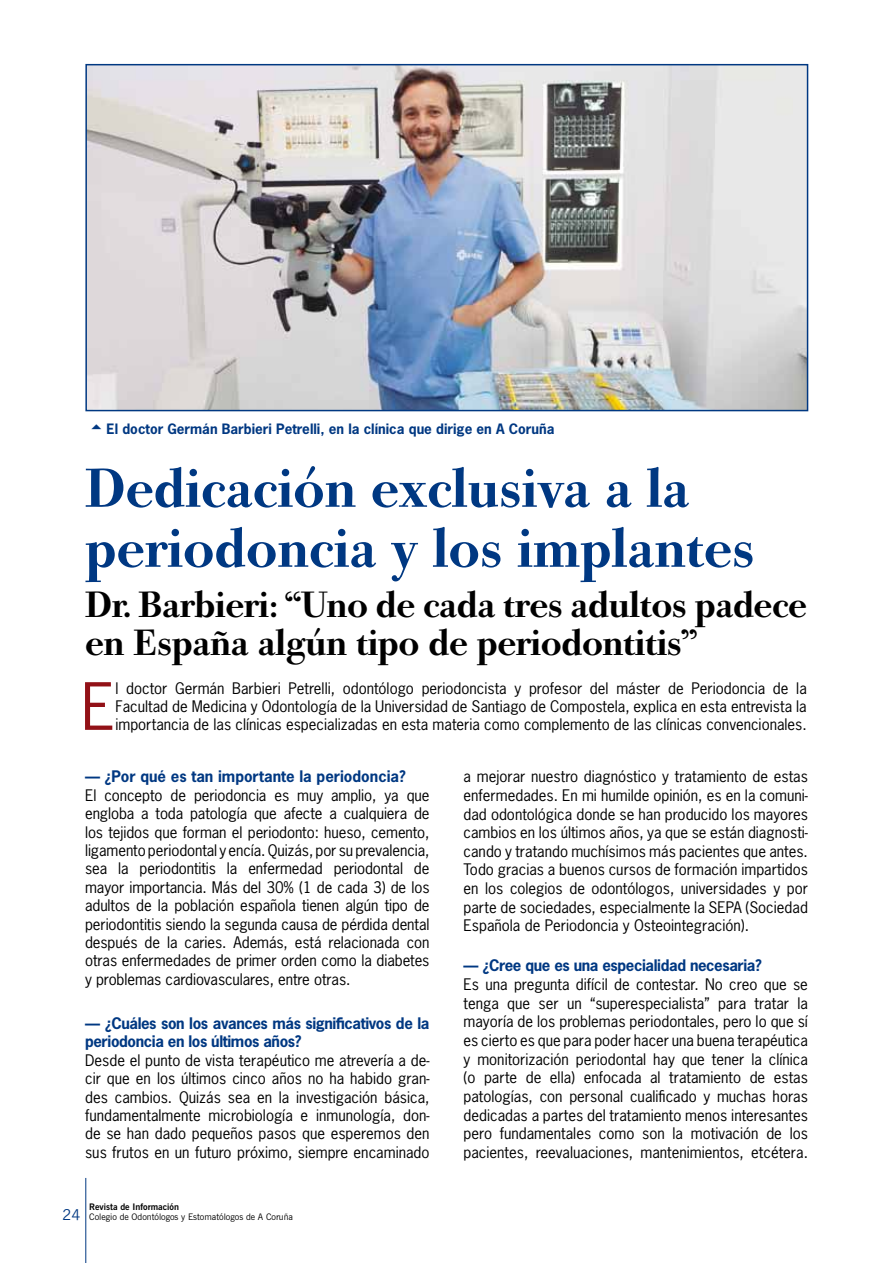
<style>
.page{position:relative;width:893px;height:1263px;background:#fff}
.page>*{position:absolute;margin:0;border:0;box-sizing:border-box;transform-origin:0 0}
.t1{font:61.2px "News Gothic";color:#921117}
.t2{font:500 54px/60px "Bodoni Old Face BE";color:#003882}
.t3{font:500 36px/37.5px "Bodoni Old Face BE";letter-spacing:-.01em;color:#000}
.t4{font:15px/18.6px "News Gothic";color:#000;text-align:justify}
.t5{font:700 15px/18.5px "News Gothic";letter-spacing:-.025em;color:#003882}
.t6{font:700 15px "News Gothic";color:#003882}
.t7{font:700 13.5px "News Gothic";color:#003882}
.t8{font:9px/10.8px "News Gothic BT";color:#000}
.s1{font-weight:700}
.s2{font-size:15px;color:#003882}
</style>
<div class="page">
<hr style="left:85px;top:1178px;width:1px;height:85px;background:#003882">
<img style="left:88px;top:67px;width:717px;height:341px">
<div style="left:85px;top:64px;width:723px;height:347px;border:2px solid #003882"></div>
<p class="t7" style="left:107px;top:420px;width:449px">El doctor Germán Barbieri Petrelli, en la clínica que dirige en A Coruña</p>
<h2 class="t2" style="left:85px;top:459px;width:671px">Dedicación exclusiva a la periodoncia y los implantes</h2>
<h3 class="t3" style="left:85px;top:587px;width:723px">Dr. Barbieri: “Uno de cada tres adultos padece en España algún tipo de periodontitis”</h3>
<h1 class="t1" style="left:81px;top:667px;width:36px">E</h1>
<p class="t4" style="left:115px;top:679px;width:693px;line-height:18px">l doctor Germán Barbieri Petrelli, odontólogo periodoncista y profesor del máster de Periodoncia de la Facultad de Medicina y Odontología de la Universidad de Santiago de Compostela, explica en esta entrevista la importancia de las clínicas especializadas en esta materia como complemento de las clínicas convencionales.</p>
<p class="t6" style="left:85px;top:767px;width:322px">— ¿Por qué es tan importante la periodoncia?</p>
<p class="t4" style="left:85px;top:786px;width:346px">El concepto de periodoncia es muy amplio, ya que engloba a toda patología que afecte a cualquiera de los tejidos que forman el periodonto: hueso, cemento, ligamento periodontal y encía. Quizás, por su prevalencia, sea la periodontitis la enfermedad periodontal de mayor importancia. Más del 30% (1 de cada 3) de los adultos de la población española tienen algún tipo de periodontitis siendo la segunda causa de pérdida dental después de la caries. Además, está relacionada con otras enfermedades de primer orden como la diabetes y problemas cardiovasculares, entre otras.</p>
<p class="t5" style="left:85px;top:1014px;width:346px">— ¿Cuáles son los avances más significativos de la periodoncia en los últimos años?</p>
<p class="t4" style="left:85px;top:1051px;width:346px">Desde el punto de vista terapéutico me atrevería a de&shy;cir que en los últimos cinco años no ha habido gran&shy;des cambios. Quizás sea en la investigación básica, fundamentalmente microbiología e inmunología, don&shy;de se han dado pequeños pasos que esperemos den sus frutos en un futuro próximo, siempre encaminado</p>
<p class="t4" style="left:464px;top:767px;width:346px">a mejorar nuestro diagnóstico y tratamiento de estas enfermedades. En mi humilde opinión, es en la comuni&shy;dad odontológica donde se han producido los mayores cambios en los últimos años, ya que se están diagnosti&shy;cando y tratando muchísimos más pacientes que antes.<br>Todo gracias a buenos cursos de formación impartidos en los colegios de odontólogos, universidades y por parte de sociedades, especialmente la SEPA (Sociedad Española de Periodoncia y Osteointegración).</p>
<p class="t5" style="left:464px;top:956px;width:300px">— ¿Cree que es una especialidad necesaria?</p>
<p class="t4" style="left:464px;top:975px;width:346px">Es una pregunta difícil de contestar. No creo que se tenga que ser un “superespecialista” para tratar la mayoría de los problemas periodontales, pero lo que sí es cierto es que para poder hacer una buena terapéutica y monitorización periodontal hay que tener la clínica (o parte de ella) enfocada al tratamiento de estas patologías, con personal cualificado y muchas horas dedicadas a partes del tratamiento menos interesantes pero fundamentales como son la motivación de los pacientes, reevaluaciones, mantenimientos, etcétera.</p>
<p class="t8" style="left:63px;top:1201px;width:232px;text-indent:27px"><span class="s1">Revista de Información<br></span><span class="s2">24</span> Colegio de Odontólogos y Estomatólogos de A Coruña</p>
</div>
